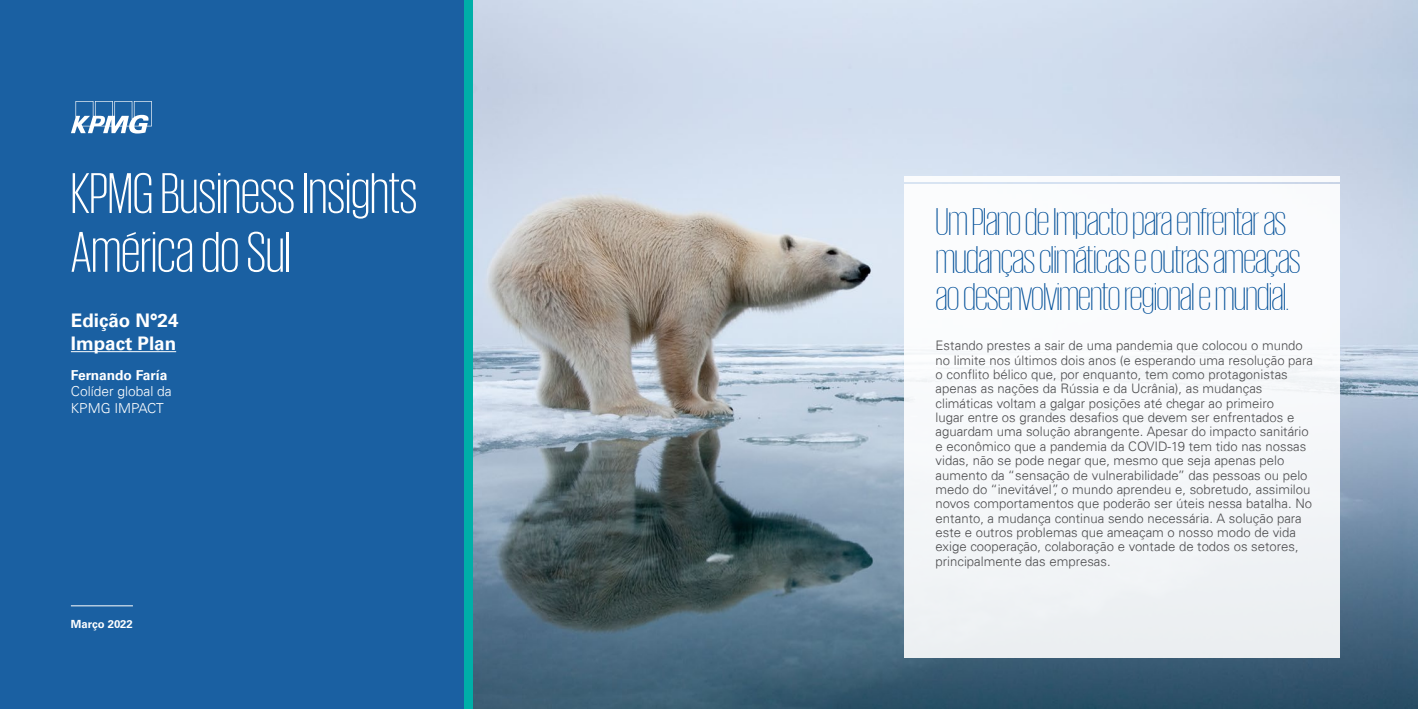
<style>
.page{position:relative;width:1418px;height:709px;background:#fff}
.page>*{position:absolute;margin:0;border:0;box-sizing:border-box;transform-origin:0 0}
.t1{font:300 58.75px/58.8px "KPMG";color:#fff}
.t2{font:200 40px/37.5px "KPMG";letter-spacing:-.02em;color:#004e98}
.t3{font:700 18.75px/22.5px "Univers 65";color:#fff}
.t4{font:300 13.75px/16.5px "Univers 45";color:#fff}
.t5{font:700 13.75px "Univers 65";color:#fff}
.t6{font:300 13.12px/14.4px "Univers 45";color:#4d4d4f}
.t7{font:700 11.25px "Univers 65";color:#fff}
</style>
<div class="page">
<img style="left:472px;top:0;width:945px;height:709px">
<div style="left:464px;top:0;width:8px;height:709px;background:#00afa8"></div>
<div style="left:0;top:0;width:464px;height:709px;background:#1a60a2"></div>
<div style="left:904px;top:184px;width:435px;height:473px;background:#f7f8fa"></div>
<div style="left:904px;top:176px;width:435px;height:6px;background:#fff"></div>
<svg style="left:71px;top:101px;width:81px;height:32px"></svg>
<hr style="left:71px;top:605px;width:62px;height:1px;background:#fff">
<hr style="left:71px;top:351px;width:105px;height:1px;background:#fff">
<h1 class="t1" style="left:71px;top:162px;width:348px">KPMG Business Insights<br>América do Sul</h1>
<h3 class="t3" style="left:71px;top:309px;width:109px">Edição N°24<br>Impact Plan</h3>
<p class="t5" style="left:71px;top:367px;width:98px">Fernando Faría</p>
<p class="t4" style="left:71px;top:383px;width:102px">Colíder global da<br>KPMG IMPACT</p>
<p class="t7" style="left:71px;top:617px;width:63px">Março 2022</p>
<h2 class="t2" style="left:935px;top:202px;width:367px">Um Plano de Impacto para enfrentar as mudanças climáticas e outras ameaças ao desenvolvimento regional e mundial.</h2>
<p class="t6" style="left:935px;top:338px;width:379px">Estando prestes a sair de uma pandemia que colocou o mundo no limite nos últimos dois anos (e esperando uma resolução para o conflito bélico que, por enquanto, tem como protagonistas apenas as nações da Rússia e da Ucrânia), as mudanças climáticas voltam a galgar posições até chegar ao primeiro<br>lugar entre os grandes desafios que devem ser enfrentados e aguardam uma solução abrangente. Apesar do impacto sanitário e econômico que a pandemia da COVID-19 tem tido nas nossas vidas, não se pode negar que, mesmo que seja apenas pelo aumento da “sensação de vulnerabilidade” das pessoas ou pelo medo do “inevitável”, o mundo aprendeu e, sobretudo, assimilou novos comportamentos que poderão ser úteis nessa batalha. No entanto, a mudança continua sendo necessária. A solução para este e outros problemas que ameaçam o nosso modo de vida exige cooperação, colaboração e vontade de todos os setores, principalmente das empresas.</p>
</div>
